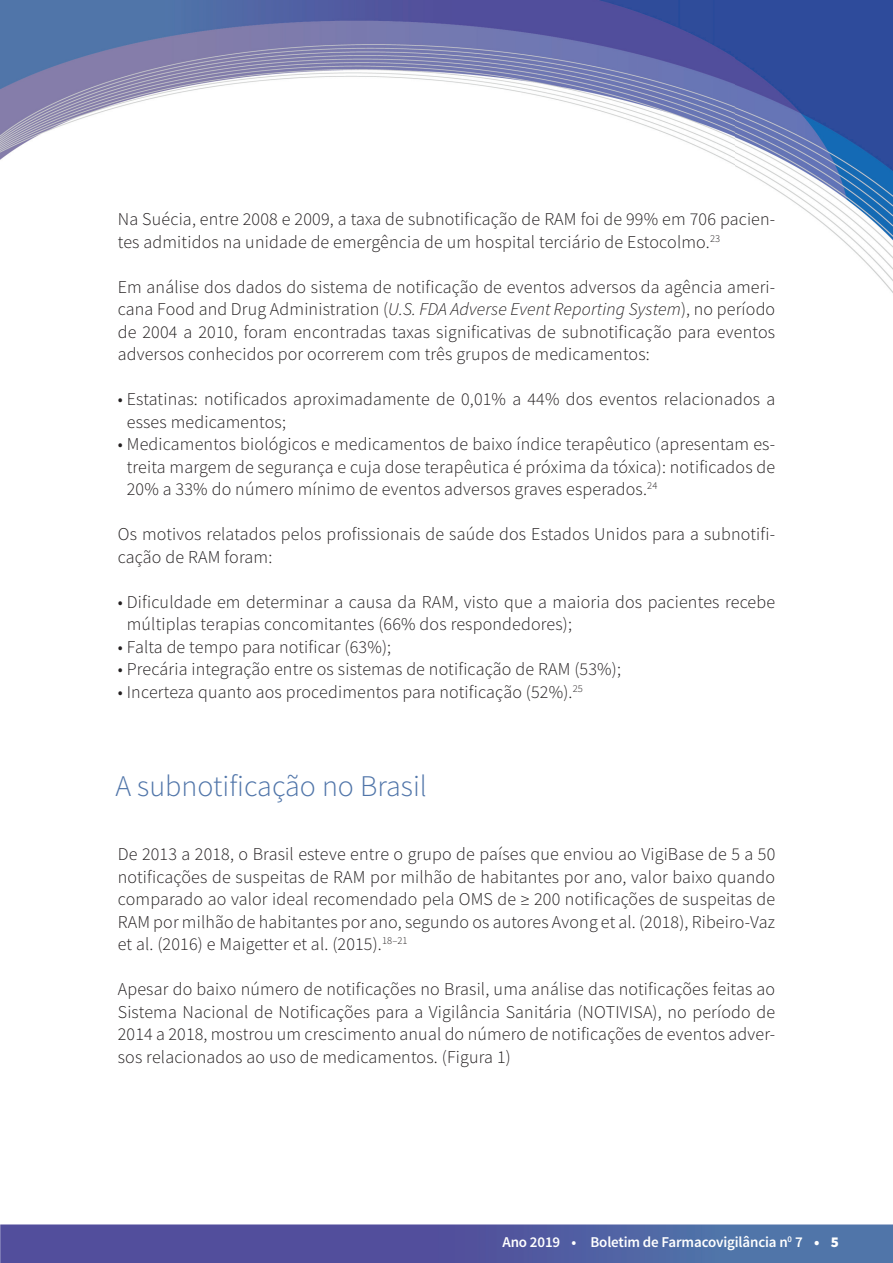
<style>
.page{position:relative;width:893px;height:1263px;background:#fff}
.page>*{position:absolute;margin:0;border:0;box-sizing:border-box;transform-origin:0 0}
.t1{font:300 30px "Source Sans Pro";color:#5075a9}
.t2{font:300 18px/22.5px "Source Sans Pro";letter-spacing:.01em;color:#231f20}
.t3{font:600 15px "Source Sans Pro";letter-spacing:-.01em;color:#fff}
.s1{font-style:italic}
.s2{font-weight:900}
</style>
<div class="page">
<img style="left:1px;top:1225px;width:892px;height:38px">
<img style="left:1px;top:0;width:892px;height:293px">
<p class="t2" style="left:118px;top:208px;width:659px">Na Suécia, entre 2008 e 2009, a taxa de subnotificação de RAM foi de 99% em 706 pacien&shy;tes admitidos na unidade de emergência de um hospital terciário de Estocolmo.<sup>23</sup></p>
<p class="t2" style="left:118px;top:276px;width:659px;text-align:justify">Em análise dos dados do sistema de notificação de eventos adversos da agência ameri&shy;cana Food and Drug Administration (<span class="s1">U.S. FDA Adverse Event Reporting System</span>), no período de 2004 a 2010, foram encontradas taxas significativas de subnotificação para eventos adversos conhecidos por ocorrerem com três grupos de medicamentos:</p>
<p class="t2" style="left:127px;top:388px;width:650px;text-indent:-9px">• Estatinas: notificados aproximadamente de 0,01% a 44% dos eventos relacionados a esses medicamentos;</p>
<p class="t2" style="left:127px;top:433px;width:650px;text-align:justify;text-indent:-9px">• Medicamentos biológicos e medicamentos de baixo índice terapêutico (apresentam es&shy;treita margem de segurança e cuja dose terapêutica é próxima da tóxica): notificados de 20% a 33% do número mínimo de eventos adversos graves esperados.<sup>24</sup></p>
<p class="t2" style="left:118px;top:523px;width:659px">Os motivos relatados pelos profissionais de saúde dos Estados Unidos para a subnotifi&shy;cação de RAM foram:</p>
<p class="t2" style="left:127px;top:591px;width:650px;text-indent:-9px">• Dificuldade em determinar a causa da RAM, visto que a maioria dos pacientes recebe múltiplas terapias concomitantes (66% dos respondedores);</p>
<p class="t2" style="left:118px;top:636px;width:275px">• Falta de tempo para notificar (63%);</p>
<p class="t2" style="left:118px;top:658px;width:505px">• Precária integração entre os sistemas de notificação de RAM (53%);</p>
<p class="t2" style="left:118px;top:681px;width:467px">• Incerteza quanto aos procedimentos para notificação (52%).<sup>25</sup></p>
<h1 class="t1" style="left:115px;top:768px;width:313px">A subnotificação no Brasil</h1>
<p class="t2" style="left:118px;top:843px;width:659px;text-align:justify">De 2013 a 2018, o Brasil esteve entre o grupo de países que enviou ao VigiBase de 5 a 50 notificações de suspeitas de RAM por milhão de habitantes por ano, valor baixo quando comparado ao valor ideal recomendado pela OMS de ≥ 200 notificações de suspeitas de RAM por milhão de habitantes por ano, segundo os autores Avong et al. (2018), Ribeiro-Vaz et al. (2016) e Maigetter et al. (2015).<sup>18–21</sup></p>
<p class="t2" style="left:118px;top:978px;width:659px;text-align:justify">Apesar do baixo número de notificações no Brasil, uma análise das notificações feitas ao Sistema Nacional de Notificações para a Vigilância Sanitária (NOTIVISA), no período de 2014 a 2018, mostrou um crescimento anual do número de notificações de eventos adver&shy;sos relacionados ao uso de medicamentos. (Figura 1)</p>
<p class="t3" style="left:502px;top:1232px;width:338px">Ano 2019 • Boletim de Farmacovigilância n<sup>0</sup> 7 <span class="s2">• 5</span></p>
</div>
